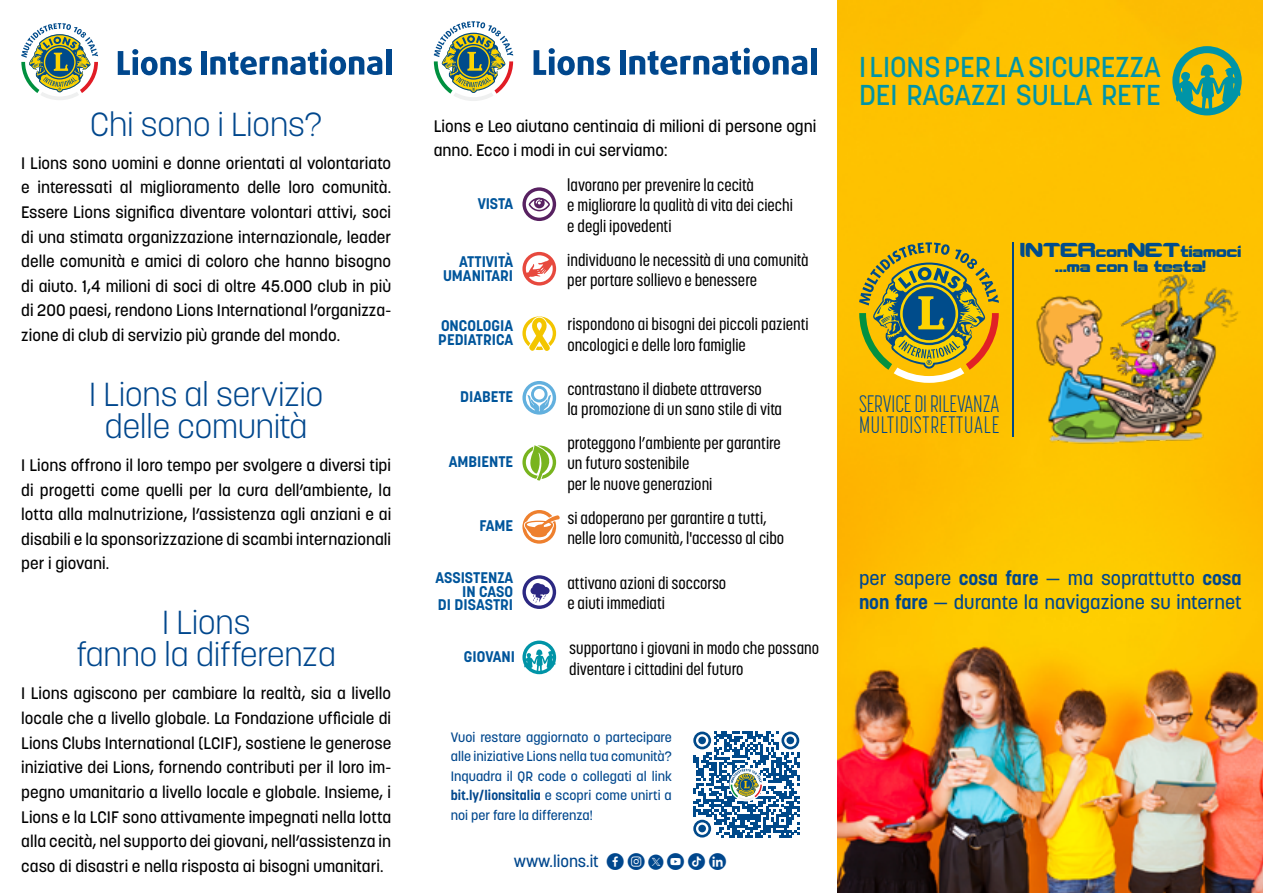
<style>
.page{position:relative;width:1263px;height:893px;background:#fff}
.page>*{position:absolute;margin:0;border:0;box-sizing:border-box;transform-origin:0 0}
.t1{font:300 33px/32.1px "Korolev";color:#00478d;text-align:center}
.t2{font:500 28.5px/28.5px "Korolev";color:#0094a7}
.t3{font:300 23.55px/20.2px "Korolev Compressed";letter-spacing:-.005em;color:#00478d}
.t4{font:500 19.5px/23.4px "Korolev";color:#00478d}
.t5{font:500 16.8px/20.2px "Korolev Condensed";color:#000}
.t6{font:500 16.5px/24.6px "Korolev";color:#000;text-align:justify}
.t7{font:500 16.5px "Korolev";color:#00478d}
.t8{font:700 15.3px/13.8px "Korolev";color:#00559b;text-align:right}
.t9{font:14.55px/15.3px "Robotica";color:#004c8b;text-align:center}
.t10{font:500 13.5px/19.5px "Korolev";color:#00478d;text-align:justify}
.s1{font-weight:700}
.s2{font-family:"Social Media Circled";font-weight:400;font-size:15px}
.s3{font-size:20.1px}
</style>
<div class="page">
<img style="left:838px;top:0;width:425px;height:893px">
<svg style="left:434px;top:21px;width:79px;height:80px"></svg>
<svg style="left:533px;top:48px;width:77px;height:27px"></svg>
<div style="left:620px;top:50px;width:6px;height:24px;background:#00478d"></div>
<svg style="left:629px;top:48px;width:178px;height:27px"></svg>
<div style="left:811px;top:48px;width:5px;height:26px;background:#00478d"></div>
<svg style="left:21px;top:23px;width:77px;height:77px"></svg>
<svg style="left:118px;top:49px;width:74px;height:26px"></svg>
<div style="left:201px;top:51px;width:6px;height:24px;background:#00478d"></div>
<svg style="left:210px;top:49px;width:172px;height:26px"></svg>
<div style="left:386px;top:49px;width:5px;height:26px;background:#00478d"></div>
<svg style="left:1172px;top:46px;width:70px;height:69px;background:#7ba955"></svg>
<svg style="left:522px;top:187px;width:34px;height:34px"></svg>
<svg style="left:522px;top:252px;width:34px;height:34px"></svg>
<svg style="left:522px;top:316px;width:34px;height:35px"></svg>
<svg style="left:522px;top:381px;width:34px;height:34px"></svg>
<svg style="left:522px;top:445px;width:34px;height:36px"></svg>
<svg style="left:522px;top:510px;width:38px;height:34px"></svg>
<svg style="left:522px;top:575px;width:34px;height:34px"></svg>
<svg style="left:522px;top:641px;width:34px;height:33px"></svg>
<svg style="left:693px;top:731px;width:106px;height:107px"></svg>
<hr style="left:1012px;top:242px;width:1px;height:195px;background:#004888">
<img style="left:1020px;top:274px;width:221px;height:177px">
<svg style="left:859px;top:242px;width:140px;height:141px;background:#b2a12d"></svg>
<h1 class="t1" style="left:90px;top:108px;width:233px">Chi sono i Lions?</h1>
<p class="t6" style="left:21px;top:151px;width:371px">I Lions sono uomini e donne orientati al volontariato e interessati al miglioramento delle loro comunità.<br>Essere Lions significa diventare volontari attivi, soci di una stimata organizzazione internazionale, leader delle comunità e amici di coloro che hanno bisogno di aiuto. 1,4 milioni di soci di oltre 45.000 club in più di 200 paesi, rendono Lions International l’organizza&shy;zione di club di servizio più grande del mondo.</p>
<h1 class="t1" style="left:89px;top:378px;width:236px">I Lions al servizio delle comunità</h1>
<p class="t6" style="left:21px;top:453px;width:371px">I Lions offrono il loro tempo per svolgere a diversi tipi di progetti come quelli per la cura dell’ambiente, la lotta alla malnutrizione, l’assistenza agli anziani e ai disabili e la sponsorizzazione di scambi internazionali per i giovani.</p>
<h1 class="t1" style="left:76px;top:607px;width:261px">I Lions<br>fanno la differenza</h1>
<p class="t6" style="left:21px;top:681px;width:371px">I Lions agiscono per cambiare la realtà, sia a livello locale che a livello globale. La Fondazione ufficiale di Lions Clubs International (LCIF), sostiene le generose iniziative dei Lions, fornendo contributi per il loro im&shy;pegno umanitario a livello locale e globale. Insieme, i Lions e la LCIF sono attivamente impegnati nella lotta alla cecità, nel supporto dei giovani, nell’assistenza in caso di disastri e nella risposta ai bisogni umanitari.</p>
<p class="t6" style="left:434px;top:114px;width:384px;line-height:24px">Lions e Leo aiutano centinaia di milioni di persone ogni anno. Ecco i modi in cui serviamo:</p>
<p class="t8" style="left:478px;top:196px;width:37px">VISTA</p>
<p class="t8" style="left:443px;top:255px;width:72px">ATTIVITÀ<br>UMANITARI</p>
<p class="t8" style="left:438px;top:318px;width:76px;text-align:left">ONCOLOGIA<br>PEDIATRICA</p>
<p class="t8" style="left:460px;top:390px;width:55px">DIABETE</p>
<p class="t8" style="left:449px;top:454px;width:66px">AMBIENTE</p>
<p class="t8" style="left:479px;top:519px;width:35px">FAME</p>
<p class="t8" style="left:435px;top:570px;width:79px">ASSISTENZA<br>IN CASO<br>DI DISASTRI</p>
<p class="t8" style="left:464px;top:649px;width:53px">GIOVANI</p>
<p class="t5" style="left:567px;top:175px;width:227px">lavorano per prevenire la cecità<br>e migliorare la qualità di vita dei ciechi e degli ipovedenti</p>
<p class="t5" style="left:567px;top:250px;width:243px">individuano le necessità di una comunità per portare sollievo e benessere</p>
<p class="t5" style="left:567px;top:314px;width:243px">rispondono ai bisogni dei piccoli pazienti oncologici e delle loro famiglie</p>
<p class="t5" style="left:567px;top:379px;width:216px">contrastano il diabete attraverso<br>la promozione di un sano stile di vita</p>
<p class="t5" style="left:567px;top:433px;width:215px">proteggono l’ambiente per garantire un futuro sostenibile<br>per le nuove generazioni</p>
<p class="t5" style="left:567px;top:508px;width:218px">si adoperano per garantire a tutti, nelle loro comunità, l'accesso al cibo</p>
<p class="t5" style="left:567px;top:573px;width:160px">attivano azioni di soccorso e aiuti immediati</p>
<p class="t5" style="left:569px;top:638px;width:251px">supportano i giovani in modo che possano diventare i cittadini del futuro</p>
<p class="t10" style="left:451px;top:727px;width:223px">Vuoi restare aggiornato o partecipare alle iniziative Lions nella tua comunità?<br>Inquadra il QR code o collegati al link <span class="s1">bit.ly/lionsitalia</span> e scopri come unirti a noi per fare la differenza!</p>
<p class="t7" style="left:514px;top:851px;width:215px">www.lions.it <sub>G</sub> <sub>e</sub> <span class="s2">-</span> <sub>ú</sub> <sub>Ê</sub> <sub>k</sub></p>
<h2 class="t2" style="left:859px;top:53px;width:303px">I LIONS PER LA SICUREZZA<br>DEI RAGAZZI SULLA RETE</h2>
<p class="t9" style="left:1020px;top:245px;width:223px"><span class="s3">INTER</span>con<span class="s3">NET</span>tiamoci ...ma con la testa!</p>
<h3 class="t3" style="left:859px;top:394px;width:142px">SERVICE DI RILEVANZA<br>MULTIDISTRETTUALE</h3>
<p class="t4" style="left:859px;top:567px;width:384px">per sapere <span class="s1">cosa fare</span> — ma soprattutto <span class="s1">cosa non fare</span> — durante la navigazione su internet</p>
</div>
